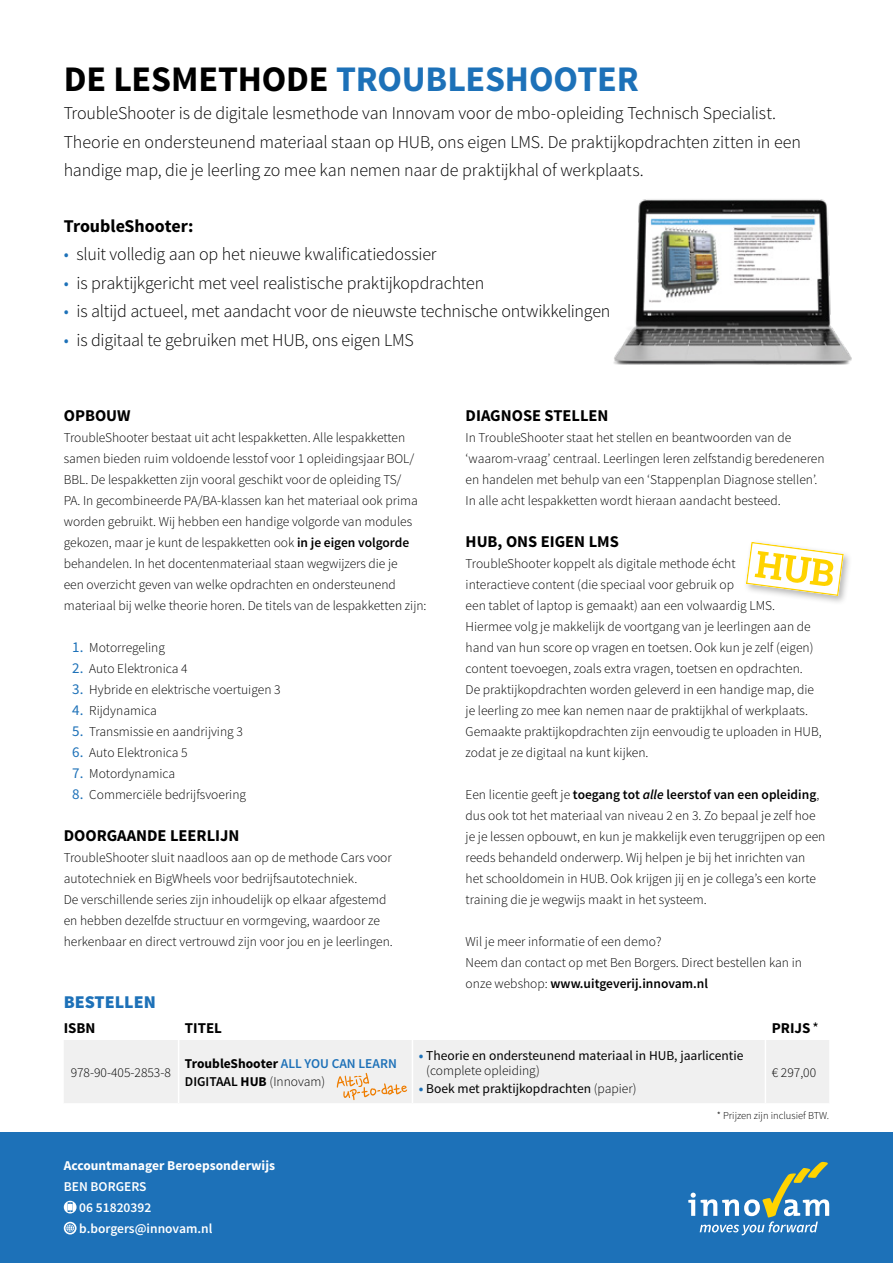
<style>
.page{position:relative;width:893px;height:1263px;background:#fff}
.page>*{position:absolute;margin:0;border:0;box-sizing:border-box;transform-origin:0 0}
.t1{font:700 36px "Source Sans Pro";letter-spacing:-.005em;color:#1d71b8}
.t2{font:300 18px/28.5px "Source Sans Pro";letter-spacing:-.01em;color:#000}
.t3{font:700 18px "Source Sans Pro";color:#000}
.t4{font:900 18px "Source Sans Pro";color:#1d71b8}
.t5{font:700 16.5px "Source Sans Pro";color:#000}
.t6{font:700 15px "Source Sans Pro";color:#000}
.t7{font:300 13.5px/21px "Source Sans Pro";color:#000}
.t8{font:13.5px/15px "Source Sans Pro";color:#000}
.t9{font:700 13.5px/18px "Source Sans Pro";color:#000}
.t10{font:600 13.5px/21px "Source Sans Pro";color:#fff}
.t11{font:700 13.5px "Source Sans Pro";color:#fff}
.t12{font:300 10.5px "Source Sans Pro";color:#000}
.s1{color:#000}
.s2{color:#1d71b8}
.s3{font-weight:600}
.s4{font-weight:400;font-size:15px;color:#1d71b8}
.s5{font-weight:600;font-style:italic}
.s6{font-weight:400}
.s7{font-weight:600;color:#1d71b8}
.s8{font-weight:300}
.s9{font-weight:700;color:#1d71b8}
</style>
<div class="page">
<div style="left:0;top:1133px;width:893px;height:130px;background:#1d71b8"></div>
<img style="left:613px;top:199px;width:239px;height:166px">
<div style="left:64px;top:1040px;width:765px;height:63px;background:#f0f0f0"></div>
<hr style="left:178px;top:1040px;width:1px;height:63px;background:#fff">
<hr style="left:412px;top:1040px;width:1px;height:63px;background:#fff">
<hr style="left:765px;top:1040px;width:1px;height:63px;background:#fff">
<svg style="left:64px;top:1201px;width:13px;height:12px"></svg>
<svg style="left:68px;top:1202px;width:5px;height:10px"></svg>
<svg style="left:64px;top:1222px;width:13px;height:12px"></svg>
<svg style="left:66px;top:1223px;width:9px;height:10px"></svg>
<div style="left:742px;top:538px;width:111px;height:67px;background:#000;opacity:.29"></div>
<svg style="left:746px;top:542px;width:98px;height:54px"></svg>
<svg style="left:688px;top:1162px;width:141px;height:73px"></svg>
<svg style="left:337px;top:1073px;width:70px;height:27px"></svg>
<h1 class="t1" style="left:64px;top:56px;width:577px"><span class="s1">DE LESMETHODE</span> TROUBLESHOOTER</h1>
<p class="t2" style="left:64px;top:99px;width:739px">TroubleShooter is de digitale lesmethode van Innovam voor de mbo-opleiding Technisch Specialist.<br>Theorie en ondersteunend materiaal staan op HUB, ons eigen LMS. De praktijkopdrachten zitten in een handige map, die je leerling zo mee kan nemen naar de praktijkhal of werkplaats.</p>
<h2 class="t3" style="left:64px;top:214px;width:131px">TroubleShooter:</h2>
<h2 class="t2" style="left:64px;top:240px;width:374px"><span class="s2">•</span> sluit volledig aan op het nieuwe kwalificatiedossier</h2>
<h2 class="t2" style="left:64px;top:268px;width:422px"><span class="s2">•</span> is praktijkgericht met veel realistische praktijkopdrachten</h2>
<h2 class="t2" style="left:64px;top:297px;width:548px"><span class="s2">•</span> is altijd actueel, met aandacht voor de nieuwste technische ontwikkelingen</h2>
<h2 class="t2" style="left:64px;top:325px;width:351px"><span class="s2">•</span> is digitaal te gebruiken met HUB, ons eigen LMS</h2>
<p class="t5" style="left:64px;top:404px;width:68px">OPBOUW</p>
<p class="t7" style="left:64px;top:427px;width:364px">TroubleShooter bestaat uit acht lespakketten. Alle lespakketten samen bieden ruim voldoende lesstof voor 1 opleidingsjaar BOL/ BBL. De lespakketten zijn vooral geschikt voor de opleiding TS/<br>PA. In gecombineerde PA/BA-klassen kan het materiaal ook prima worden gebruikt. Wij hebben een handige volgorde van modules gekozen, maar je kunt de lespakketten ook <span class="s3">in je eigen volgorde </span>behandelen. In het docentenmateriaal staan wegwijzers die je<br>een overzicht geven van welke opdrachten en ondersteunend materiaal bij welke theorie horen. De titels van de lespakketten zijn:</p>
<p class="t7" style="left:72px;top:637px;width:94px"><span class="s4">1.</span> Motorregeling</p>
<p class="t7" style="left:72px;top:658px;width:117px"><span class="s4">2.</span> Auto Elektronica 4</p>
<p class="t7" style="left:72px;top:679px;width:210px"><span class="s4">3.</span> Hybride en elektrische voertuigen 3</p>
<p class="t7" style="left:72px;top:700px;width:86px"><span class="s4">4.</span> Rijdynamica</p>
<p class="t7" style="left:72px;top:721px;width:172px"><span class="s4">5.</span> Transmissie en aandrijving 3</p>
<p class="t7" style="left:72px;top:742px;width:117px"><span class="s4">6.</span> Auto Elektronica 5</p>
<p class="t7" style="left:72px;top:763px;width:104px"><span class="s4">7.</span> Motordynamica</p>
<p class="t7" style="left:72px;top:784px;width:175px"><span class="s4">8.</span> Commerciële bedrijfsvoering</p>
<p class="t5" style="left:64px;top:824px;width:177px">DOORGAANDE LEERLIJN</p>
<p class="t7" style="left:64px;top:847px;width:331px">TroubleShooter sluit naadloos aan op de methode Cars voor autotechniek en BigWheels voor bedrijfsautotechniek.<br>De verschillende series zijn inhoudelijk op elkaar afgestemd en hebben dezelfde structuur en vormgeving, waardoor ze herkenbaar en direct vertrouwd zijn voor jou en je leerlingen.</p>
<p class="t5" style="left:466px;top:404px;width:144px">DIAGNOSE STELLEN</p>
<p class="t7" style="left:466px;top:427px;width:360px">In TroubleShooter staat het stellen en beantwoorden van de ‘waarom-vraag’ centraal. Leerlingen leren zelfstandig beredeneren en handelen met behulp van een ‘Stappenplan Diagnose stellen’.<br>In alle acht lespakketten wordt hieraan aandacht besteed.</p>
<p class="t5" style="left:466px;top:530px;width:155px">HUB, ONS EIGEN LMS</p>
<p class="t7" style="left:466px;top:553px;width:358px">TroubleShooter koppelt als digitale methode écht<br>interactieve content (die speciaal voor gebruik op<br>een tablet of laptop is gemaakt) aan een volwaardig LMS.<br>Hiermee volg je makkelijk de voortgang van je leerlingen aan de hand van hun score op vragen en toetsen. Ook kun je zelf (eigen) content toevoegen, zoals extra vragen, toetsen en opdrachten.<br>De praktijkopdrachten worden geleverd in een handige map, die je leerling zo mee kan nemen naar de praktijkhal of werkplaats.<br>Gemaakte praktijkopdrachten zijn eenvoudig te uploaden in HUB, zodat je ze digitaal na kunt kijken.</p>
<p class="t7" style="left:466px;top:784px;width:361px">Een licentie geeft je <span class="s3">toegang tot</span> <span class="s5">alle</span> <span class="s3">leerstof van een opleiding</span>, dus ook tot het materiaal van niveau 2 en 3. Zo bepaal je zelf hoe je je lessen opbouwt, en kun je makkelijk even teruggrijpen op een reeds behandeld onderwerp. Wij helpen je bij het inrichten van het schooldomein in HUB. Ook krijgen jij en je collega’s een korte training die je wegwijs maakt in het systeem.</p>
<p class="t7" style="left:466px;top:931px;width:338px">Wil je meer informatie of een demo?<br>Neem dan contact op met Ben Borgers. Direct bestellen kan in onze webshop: <span class="s3">www.uitgeverij.innovam.nl</span></p>
<h2 class="t4" style="left:64px;top:991px;width:94px">BESTELLEN</h2>
<p class="t6" style="left:64px;top:1018px;width:33px">ISBN</p>
<p class="t6" style="left:185px;top:1018px;width:39px">TITEL</p>
<p class="t6" style="left:772px;top:1018px;width:48px">PRIJS<span class="s6">*</span></p>
<p class="t7" style="left:71px;top:1062px;width:102px">978-90-405-2853-8</p>
<p class="t9" style="left:185px;top:1055px;width:213px">TroubleShooter <span class="s7">ALL YOU CAN LEARN<br></span><span class="s3">DIGITAAL</span> HUB <span class="s8">(Innovam)</span></p>
<p class="t8" style="left:426px;top:1048px;width:319px;text-indent:-7px"><span class="s9">•</span> Theorie en ondersteunend materiaal in HUB, jaarlicentie <span class="s8">(complete opleiding)</span></p>
<p class="t7" style="left:772px;top:1062px;width:46px">€ 297,00</p>
<p class="t12" style="left:717px;top:1109px;width:114px">* Prijzen zijn inclusief BTW.</p>
<p class="t8" style="left:419px;top:1082px;width:219px"><span class="s9">•</span> Boek met praktijkopdrachten <span class="s8">(papier)</span></p>
<p class="t11" style="left:64px;top:1156px;width:213px">Accountmanager Beroepsonderwijs</p>
<p class="t10" style="left:79px;top:1176px;width:135px;text-indent:-16px">BEN BORGERS<br>06 51820392 b.borgers@innovam.nl</p>
</div>
